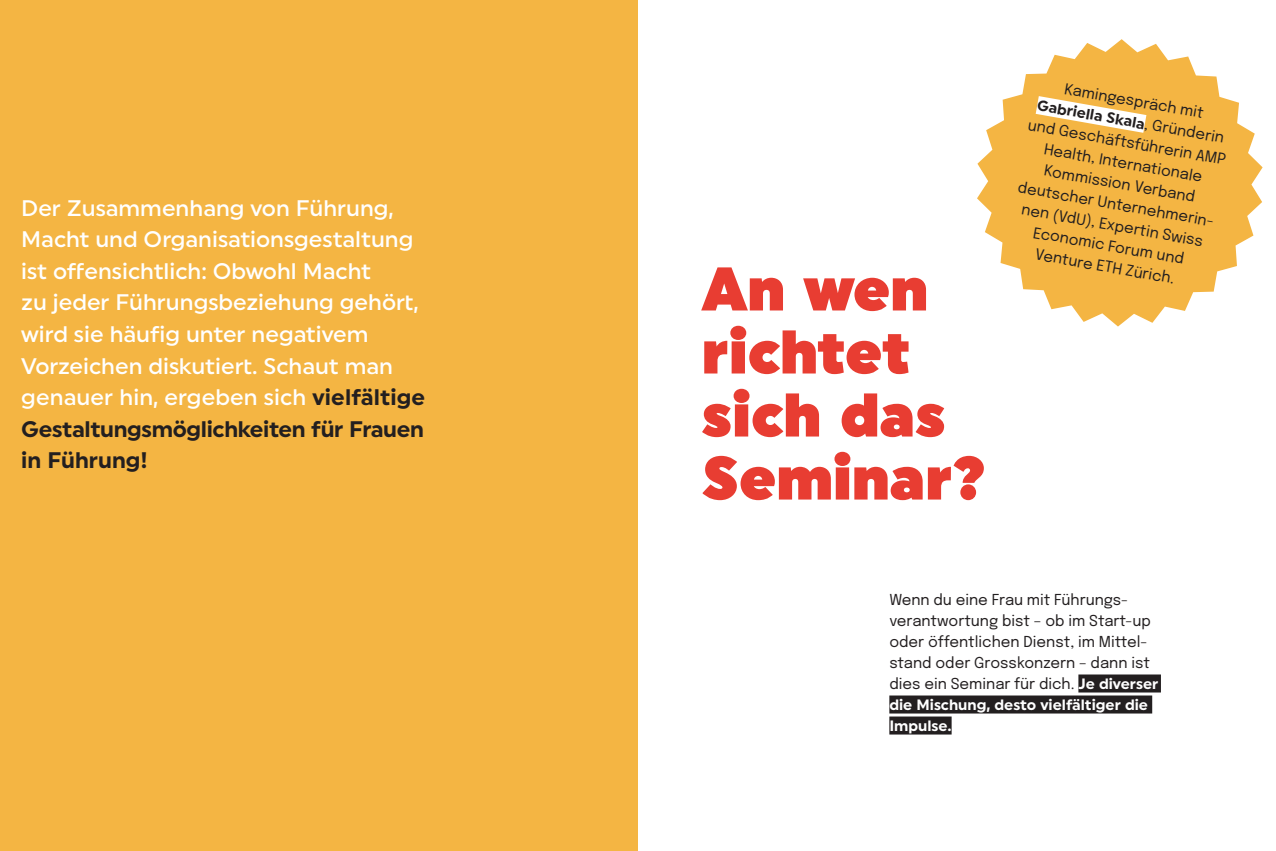
<style>
.page{position:relative;width:1276px;height:851px;background:#fff}
.page>*{position:absolute;margin:0;border:0;box-sizing:border-box;transform-origin:0 0}
.t1{font:61.5px/63px "Uniform Ultra";color:#e83d32}
.t2{font:500 22.5px/31.5px "Uniform";color:#fff}
.t3{font:15px/21px "Epilogue";color:#231f20}
.t4{font:700 15px/21px "Uniform";color:#fff}
.t5{font:700 15px "Uniform";color:#231f20}
.s1{font-weight:700;color:#231f20}
.s2{font-family:"Epilogue";font-weight:400}
.s3{font-family:"Uniform";font-weight:700;color:#fff}
</style>
<div class="page">
<div style="left:0;top:0;width:638px;height:850px;background:#f4b543"></div>
<div style="left:1078px;top:674px;width:83px;height:18px;background:#231f20"></div>
<div style="left:889px;top:695px;width:263px;height:18px;background:#231f20"></div>
<div style="left:889px;top:716px;width:62px;height:18px;background:#231f20"></div>
<svg style="left:977px;top:39px;width:285px;height:287px;fill:#f4b543"></svg>
<svg style="left:1016px;top:84px;width:149px;height:61px"></svg>
<p class="t2" style="left:21px;top:192px;width:405px">Der Zusammenhang von Führung,<br>Macht und Organisationsgestaltung ist offensichtlich: Obwohl Macht<br>zu jeder Führungsbeziehung gehört, wird sie häufig unter negativem<br>Vorzeichen diskutiert. Schaut man genauer hin, ergeben sich <span class="s1">vielfältige<br>Gestaltungsmöglichkeiten für Frauen in Führung!</span></p>
<h1 class="t1" style="left:702px;top:257px;width:285px">An wen richtet sich das<br>Seminar?</h1>
<p class="t3" style="left:1067px;top:77px;width:142px;rotate:10deg">Kamingespräch mit</p>
<p class="t5" style="left:1038px;top:96px;width:191px;rotate:10deg">Gabriella Skala<span class="s2">, Gründerin</span></p>
<p class="t3" style="left:1030px;top:113px;width:202px;text-align:center;rotate:10deg">und Geschäftsführerin AMP<br>Health, Internationale<br>Kommission Verband deutscher Unternehmerin&shy;nen (VdU), Expertin Swiss<br>Economic Forum und<br>Venture ETH Zürich.</p>
<p class="t3" style="left:889px;top:588px;width:270px">Wenn du eine Frau mit Führungs&shy;verantwortung bist – ob im Start-up oder öffentlichen Dienst, im Mittel&shy;stand oder Grosskonzern – dann ist dies ein Seminar für dich. <span class="s3">Je diverser</span></p>
<p class="t4" style="left:889px;top:693px;width:260px">die Mischung, desto vielfältiger die<br>Impulse.</p>
</div>
